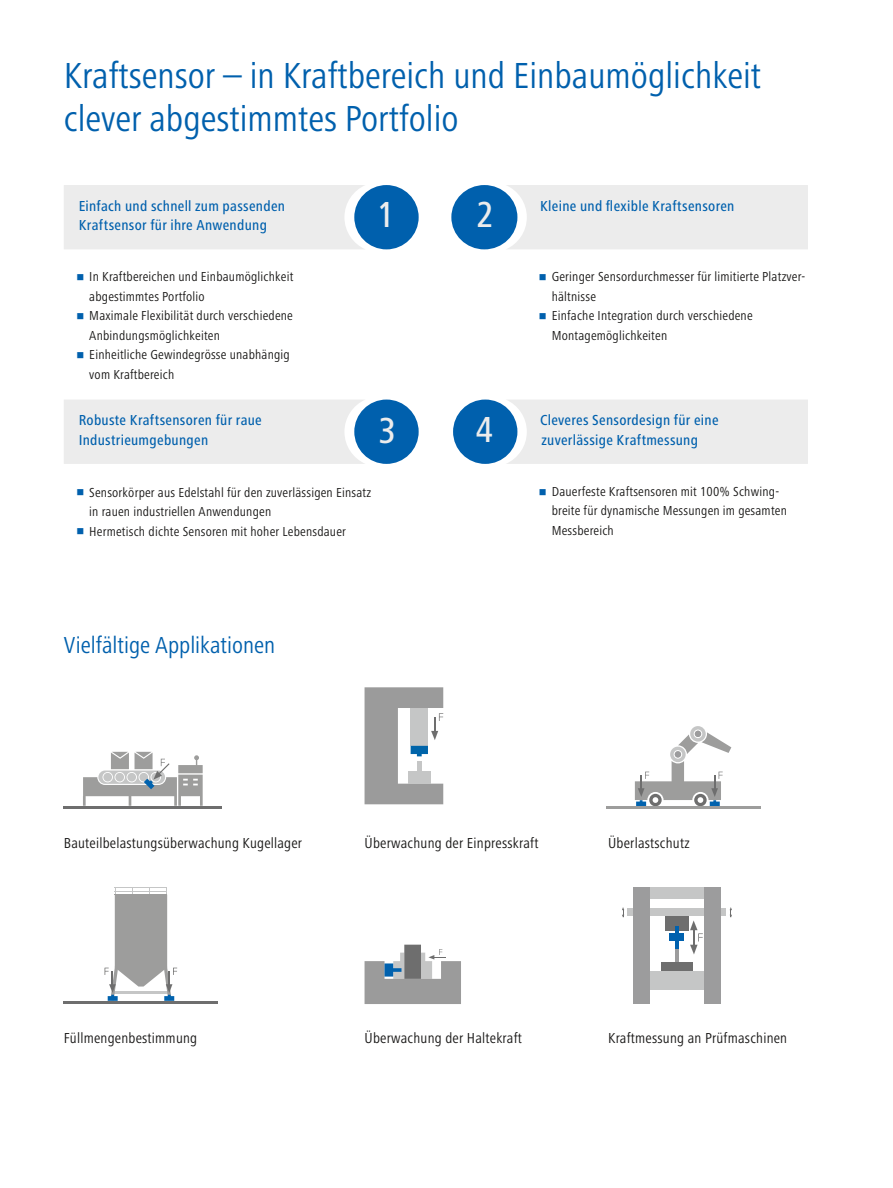
<style>
.page{position:relative;width:893px;height:1188px;background:#fff}
.page>*{position:absolute;margin:0;border:0;box-sizing:border-box;transform-origin:0 0}
.t1{font:condensed 37.5px/43.5px "Frutiger Next Pro";color:#0060ad}
.t2{font:500 condensed 37.5px "Frutiger Next Pro";color:#ececec}
.t3{font:condensed 24px "Frutiger Next Pro";color:#0060ad}
.t4{font:500 condensed 15px/19.5px "Frutiger Next Pro";letter-spacing:.02em;color:#0060ad}
.t5{font:condensed 15px "Frutiger Next Pro";letter-spacing:.015em;color:#181716}
.t6{font:condensed 13.5px/19.5px "Frutiger Next Pro";letter-spacing:.015em;color:#181716}
</style>
<div class="page">
<div style="left:453px;top:400px;width:64px;height:64px;background:#0060ad;border-radius:50%"></div>
<div style="left:354px;top:400px;width:65px;height:64px;background:#0060ad;border-radius:50%"></div>
<div style="left:451px;top:185px;width:66px;height:64px;background:#0060ad;border-radius:50%"></div>
<div style="left:354px;top:185px;width:65px;height:64px;background:#0060ad;border-radius:50%"></div>
<hr style="left:64px;top:806px;width:158px;height:3px;background:#6e6e6e">
<svg style="left:83px;top:752px;width:120px;height:54px"></svg>
<hr style="left:606px;top:806px;width:154px;height:3px;background:#9d9d9c">
<svg style="left:635px;top:726px;width:96px;height:80px"></svg>
<div style="left:675px;top:751px;width:6px;height:7px;background:#9c9c9d;border-radius:50%"></div>
<hr style="left:64px;top:1001px;width:154px;height:3px;background:#6e6e6e">
<hr style="left:115px;top:887px;width:52px;height:1px;background:#c5c6c6">
<svg style="left:105px;top:888px;width:72px;height:113px"></svg>
<svg style="left:365px;top:687px;width:78px;height:117px"></svg>
<div style="left:408px;top:771px;width:22px;height:13px;background:#c5c6c6"></div>
<div style="left:628px;top:909px;width:98px;height:7px;background:#c5c6c6"></div>
<div style="left:650px;top:887px;width:54px;height:11px;background:#c5c6c6"></div>
<div style="left:665px;top:916px;width:24px;height:15px;background:#6e6e6e"></div>
<div style="left:661px;top:962px;width:32px;height:10px;background:#6e6e6e"></div>
<hr style="left:675px;top:948px;width:4px;height:14px;background:#9c9c9d">
<div style="left:650px;top:972px;width:54px;height:18px;background:#c5c6c6"></div>
<svg style="left:690px;top:920px;width:13px;height:34px"></svg>
<div style="left:633px;top:887px;width:17px;height:117px;background:#9c9c9d"></div>
<div style="left:704px;top:887px;width:16px;height:117px;background:#9c9c9d"></div>
<div style="left:669px;top:934px;width:15px;height:7px;background:#0061ae"></div>
<svg style="left:675px;top:927px;width:4px;height:21px"></svg>
<svg style="left:622px;top:907px;width:2px;height:11px"></svg>
<svg style="left:730px;top:907px;width:2px;height:11px"></svg>
<div style="left:404px;top:945px;width:17px;height:34px;background:#6e6e6e"></div>
<svg style="left:365px;top:949px;width:96px;height:55px"></svg>
<div style="left:506px;top:400px;width:302px;height:64px;background:#ececec"></div>
<div style="left:64px;top:400px;width:302px;height:64px;background:#ececec"></div>
<div style="left:64px;top:185px;width:302px;height:64px;background:#ececec"></div>
<div style="left:506px;top:185px;width:302px;height:64px;background:#ececec"></div>
<h1 class="t1" style="left:64px;top:53px;width:699px">Kraftsensor – in Kraftbereich und Einbaumöglichkeit clever abgestimmtes Portfolio</h1>
<p class="t4" style="left:79px;top:196px;width:208px">Einfach und schnell zum passenden<br>Kraftsensor für ihre Anwendung</p>
<p class="t4" style="left:540px;top:196px;width:196px">Kleine und flexible Kraftsensoren</p>
<h1 class="t2" style="left:476px;top:193px;width:19px">2</h1>
<h1 class="t2" style="left:377px;top:193px;width:19px">1</h1>
<p class="t6" style="left:89px;top:267px;width:206px">In Kraftbereichen und Einbaumöglichkeit abgestimmtes Portfolio<br>Maximale Flexibilität durch verschiedene<br>Anbindungsmöglichkeiten<br>Einheitliche Gewindegrösse unabhängig vom Kraftbereich</p>
<p class="t4" style="left:79px;top:411px;width:185px">Robuste Kraftsensoren für raue<br>Industrieumgebungen</p>
<h1 class="t2" style="left:378px;top:409px;width:19px">3</h1>
<p class="t6" style="left:89px;top:482px;width:283px">Sensorkörper aus Edelstahl für den zuverlässigen Einsatz in rauen industriellen Anwendungen<br>Hermetisch dichte Sensoren mit hoher Lebensdauer</p>
<h2 class="t3" style="left:64px;top:631px;width:213px">Vielfältige Applikationen</h2>
<h1 class="t2" style="left:475px;top:408px;width:19px">4</h1>
<p class="t6" style="left:552px;top:267px;width:255px">Geringer Sensordurchmesser für limitierte Platzver&shy;hältnisse<br>Einfache Integration durch verschiedene Montagemöglichkeiten</p>
<p class="t4" style="left:540px;top:411px;width:180px">Cleveres Sensordesign für eine zuverlässige Kraftmessung</p>
<p class="t6" style="left:552px;top:482px;width:237px">Dauerfeste Kraftsensoren mit 100% Schwing&shy;breite für dynamische Messungen im gesamten<br>Messbereich</p>
<p class="t5" style="left:64px;top:834px;width:240px">Bauteilbelastungsüberwachung Kugellager</p>
<p class="t5" style="left:365px;top:834px;width:175px">Überwachung der Einpresskraft</p>
<p class="t5" style="left:608px;top:834px;width:83px">Überlastschutz</p>
<p class="t5" style="left:365px;top:1029px;width:159px">Überwachung der Haltekraft</p>
<p class="t5" style="left:64px;top:1029px;width:135px">Füllmengenbestimmung</p>
<p class="t5" style="left:608px;top:1029px;width:181px">Kraftmessung an Prüfmaschinen</p>
</div>
